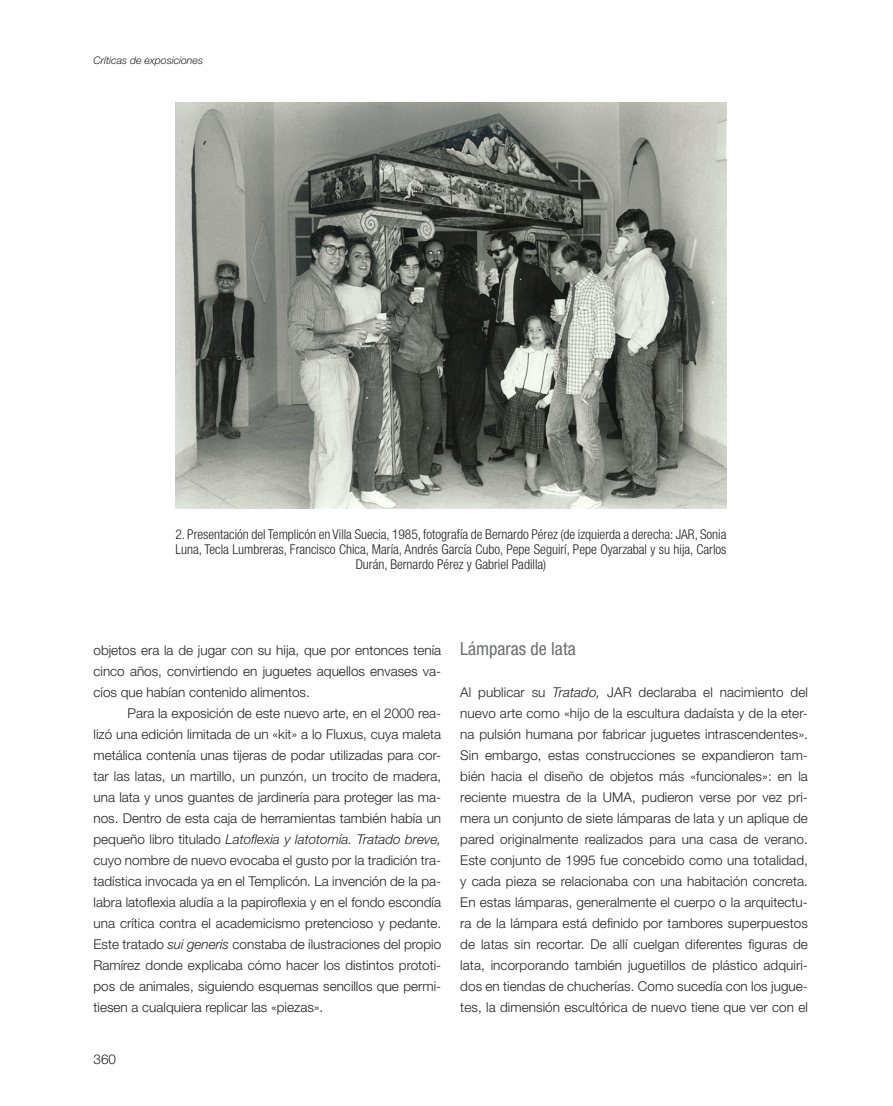
<style>
.page{position:relative;width:893px;height:1106px;background:#fff}
.page>*{position:absolute;margin:0;border:0;box-sizing:border-box;transform-origin:0 0}
.t1{font:condensed 18px "Helvetica Neue LT Std";color:#6c6d70}
.t2{font:300 13.5px/21px "Helvetica Neue LT Std";color:#231f20;text-align:justify}
.t3{font:300 condensed 13.5px/15px "Helvetica Neue LT Std";color:#231f20;text-align:center}
.t4{font:italic 300 10.5px "Helvetica Neue LT Std";color:#231f20}
.s1{font-style:italic}
</style>
<div class="page">
<img style="left:175px;top:102px;width:551px;height:406px">
<p class="t4" style="left:94px;top:54px;width:111px">Críticas de exposiciones</p>
<p class="t3" style="left:175px;top:526px;width:553px">2. Presentación del Templicón en Villa Suecia, 1985, fotografía de Bernardo Pérez (de izquierda a derecha: JAR, Sonia<br>Luna, Tecla Lumbreras, Francisco Chica, María, Andrés García Cubo, Pepe Seguirí, Pepe Oyarzabal y su hija, Carlos<br>Durán, Bernardo Pérez y Gabriel Padilla)</p>
<p class="t2" style="left:94px;top:639px;width:349px">objetos era la de jugar con su hija, que por entonces tenía cinco años, convirtiendo en juguetes aquellos envases va&shy;cíos que habían contenido alimentos.</p>
<p class="t2" style="left:94px;top:702px;width:349px;text-indent:34px">Para la exposición de este nuevo arte, en el 2000 rea&shy;lizó una edición limitada de un «kit» a lo Fluxus, cuya maleta metálica contenía unas tijeras de podar utilizadas para cor&shy;tar las latas, un martillo, un punzón, un trocito de madera, una lata y unos guantes de jardinería para proteger las ma&shy;nos. Dentro de esta caja de herramientas también había un pequeño libro titulado <span class="s1">Latoflexia y latotomía. Tratado breve, </span>cuyo nombre de nuevo evocaba el gusto por la tradición tra&shy;tadística invocada ya en el Templicón. La invención de la pa&shy;labra latoflexia aludía a la papiroflexia y en el fondo escondía una crítica contra el academicismo pretencioso y pedante.<br>Este tratado <span class="s1">sui generis</span> constaba de ilustraciones del propio Ramírez donde explicaba cómo hacer los distintos prototi&shy;pos de animales, siguiendo esquemas sencillos que permi&shy;tiesen a cualquiera replicar las «piezas».</p>
<p class="t2" style="left:94px;top:1048px;width:24px">360</p>
<h1 class="t1" style="left:460px;top:638px;width:117px">Lámparas de lata</h1>
<p class="t2" style="left:460px;top:681px;width:349px">Al publicar su <span class="s1">Tratado,</span> JAR declaraba el nacimiento del nuevo arte como «hijo de la escultura dadaísta y de la eter&shy;na pulsión humana por fabricar juguetes intrascendentes».<br>Sin embargo, estas construcciones se expandieron tam&shy;bién hacia el diseño de objetos más «funcionales»: en la reciente muestra de la UMA, pudieron verse por vez pri&shy;mera un conjunto de siete lámparas de lata y un aplique de pared originalmente realizados para una casa de verano.<br>Este conjunto de 1995 fue concebido como una totalidad, y cada pieza se relacionaba con una habitación concreta.<br>En estas lámparas, generalmente el cuerpo o la arquitectu&shy;ra de la lámpara está definido por tambores superpuestos de latas sin recortar. De allí cuelgan diferentes figuras de lata, incorporando también juguetillos de plástico adquiri&shy;dos en tiendas de chucherías. Como sucedía con los jugue&shy;tes, la dimensión escultórica de nuevo tiene que ver con el</p>
</div>
